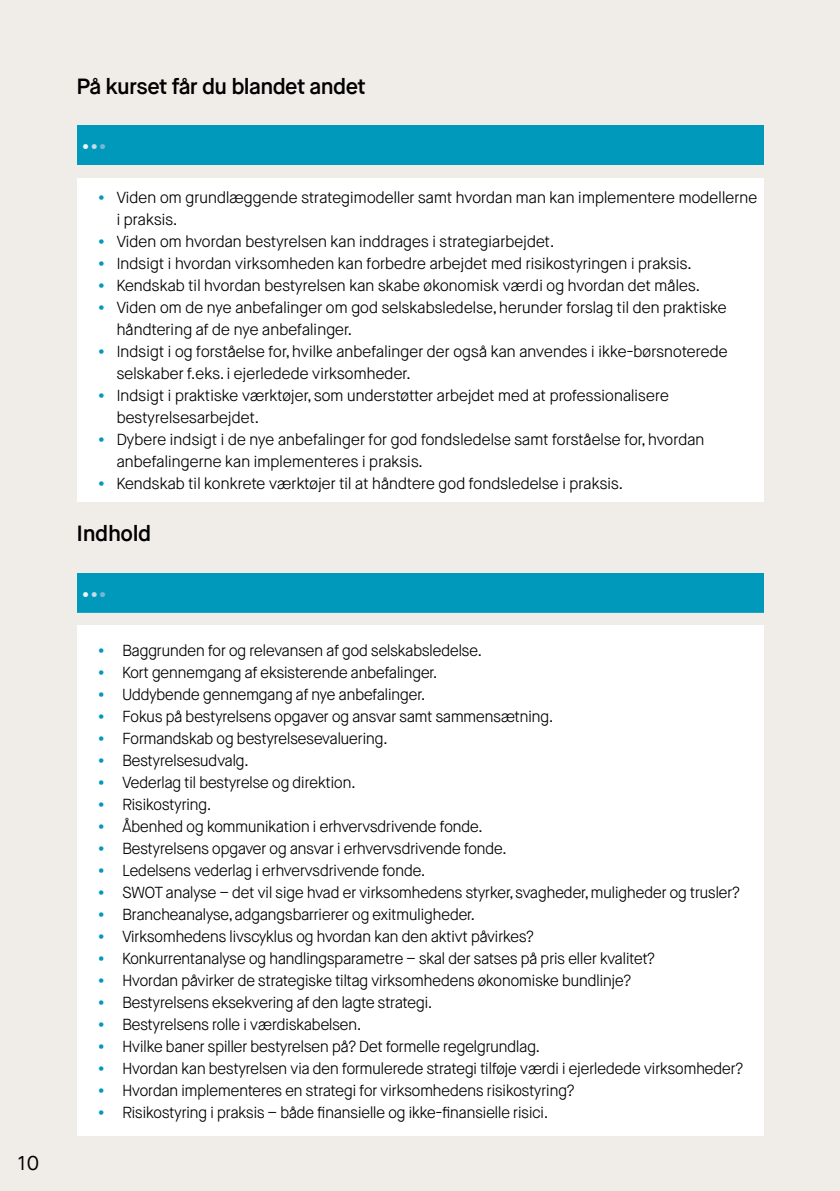
<style>
.page{position:relative;width:840px;height:1191px;background:#fff}
.page>*{position:absolute;margin:0;border:0;box-sizing:border-box;transform-origin:0 0}
.t1{font:600 22px "Maison Neue";letter-spacing:-.03em;color:#000}
.t2{font:600 22px "Maison Neue";color:#eef5f9}
.t3{font:20px "Maison Neue";color:#000}
.t4{font:300 16px/22px "Maison Neue";letter-spacing:-.04em;color:#000}
.s1{color:#c3dae8}
.s2{color:#77b6d0}
.s3{font-family:"Futura PT";color:#0099bc}
</style>
<div class="page">
<div style="left:0;top:0;width:839px;height:1191px;background:#f0ece7"></div>
<div style="left:77px;top:126px;width:686px;height:39px;background:#0099bc"></div>
<div style="left:77px;top:178px;width:686px;height:323px;background:#fff"></div>
<div style="left:77px;top:573px;width:686px;height:40px;background:#0099bc"></div>
<div style="left:77px;top:625px;width:686px;height:510px;background:#fff"></div>
<p class="t3" style="left:18px;top:1150px;width:23px">10</p>
<h1 class="t1" style="left:77px;top:72px;width:290px">På kurset får du blandet andet</h1>
<h1 class="t2" style="left:82px;top:132px;width:25px">•<span class="s1">•</span><span class="s2">•</span></h1>
<p class="t4" style="left:116px;top:186px;width:642px;text-indent:-23px"><span class="s3">•</span> Viden om grundlæggende strategimodeller samt hvordan man kan implementere modellerne i praksis.</p>
<p class="t4" style="left:94px;top:230px;width:462px"><span class="s3">•</span> Viden om hvordan bestyrelsen kan inddrages i strategiarbejdet.</p>
<p class="t4" style="left:94px;top:252px;width:599px"><span class="s3">•</span> Indsigt i hvordan virksomheden kan forbedre arbejdet med risikostyringen i praksis.</p>
<p class="t4" style="left:94px;top:274px;width:608px"><span class="s3">•</span> Kendskab til hvordan bestyrelsen kan skabe økonomisk værdi og hvordan det måles.</p>
<p class="t4" style="left:116px;top:296px;width:611px;text-indent:-23px"><span class="s3">•</span> Viden om de nye anbefalinger om god selskabsledelse, herunder forslag til den praktiske håndtering af de nye anbefalinger.</p>
<p class="t4" style="left:116px;top:340px;width:612px;text-indent:-23px"><span class="s3">•</span> Indsigt i og forståelse for, hvilke anbefalinger der også kan anvendes i ikke-børsnoterede selskaber f.eks. i ejerledede virksomheder.</p>
<p class="t4" style="left:116px;top:384px;width:554px;text-indent:-23px"><span class="s3">•</span> Indsigt i praktiske værktøjer, som understøtter arbejdet med at professionalisere bestyrelsesarbejdet.</p>
<p class="t4" style="left:116px;top:428px;width:589px;text-indent:-23px"><span class="s3">•</span> Dybere indsigt i de nye anbefalinger for god fondsledelse samt forståelse for, hvordan anbefalingerne kan implementeres i praksis.</p>
<p class="t4" style="left:94px;top:472px;width:531px"><span class="s3">•</span> Kendskab til konkrete værktøjer til at håndtere god fondsledelse i praksis.</p>
<h1 class="t1" style="left:77px;top:519px;width:76px">Indhold</h1>
<h1 class="t2" style="left:82px;top:580px;width:25px">•<span class="s1">•</span><span class="s2">•</span></h1>
<p class="t4" style="left:94px;top:639px;width:390px"><span class="s3">•</span> Baggrunden for og relevansen af god selskabsledelse.</p>
<p class="t4" style="left:94px;top:661px;width:345px"><span class="s3">•</span> Kort gennemgang af eksisterende anbefalinger.</p>
<p class="t4" style="left:94px;top:683px;width:333px"><span class="s3">•</span> Uddybende gennemgang af nye anbefalinger.</p>
<p class="t4" style="left:94px;top:705px;width:461px"><span class="s3">•</span> Fokus på bestyrelsens opgaver og ansvar samt sammensætning.</p>
<p class="t4" style="left:94px;top:727px;width:295px"><span class="s3">•</span> Formandskab og bestyrelsesevaluering.</p>
<p class="t4" style="left:94px;top:749px;width:157px"><span class="s3">•</span> Bestyrelsesudvalg.</p>
<p class="t4" style="left:94px;top:771px;width:263px"><span class="s3">•</span> Vederlag til bestyrelse og direktion.</p>
<p class="t4" style="left:94px;top:793px;width:119px"><span class="s3">•</span> Risikostyring.</p>
<p class="t4" style="left:94px;top:815px;width:390px"><span class="s3">•</span> Åbenhed og kommunikation i erhvervsdrivende fonde.</p>
<p class="t4" style="left:94px;top:837px;width:414px"><span class="s3">•</span> Bestyrelsens opgaver og ansvar i erhvervsdrivende fonde.</p>
<p class="t4" style="left:94px;top:859px;width:333px"><span class="s3">•</span> Ledelsens vederlag i erhvervsdrivende fonde.</p>
<p class="t4" style="left:94px;top:881px;width:647px"><span class="s3">•</span> SWOT analyse – det vil sige hvad er virksomhedens styrker, svagheder, muligheder og trusler?</p>
<p class="t4" style="left:94px;top:903px;width:383px"><span class="s3">•</span> Brancheanalyse, adgangsbarrierer og exitmuligheder.</p>
<p class="t4" style="left:94px;top:925px;width:442px"><span class="s3">•</span> Virksomhedens livscyklus og hvordan kan den aktivt påvirkes?</p>
<p class="t4" style="left:94px;top:947px;width:562px"><span class="s3">•</span> Konkurrentanalyse og handlingsparametre – skal der satses på pris eller kvalitet?</p>
<p class="t4" style="left:94px;top:969px;width:539px"><span class="s3">•</span> Hvordan påvirker de strategiske tiltag virksomhedens økonomiske bundlinje?</p>
<p class="t4" style="left:94px;top:991px;width:340px"><span class="s3">•</span> Bestyrelsens eksekvering af den lagte strategi.</p>
<p class="t4" style="left:94px;top:1013px;width:269px"><span class="s3">•</span> Bestyrelsens rolle i værdiskabelsen.</p>
<p class="t4" style="left:94px;top:1035px;width:448px"><span class="s3">•</span> Hvilke baner spiller bestyrelsen på? Det formelle regelgrundlag.</p>
<p class="t4" style="left:94px;top:1057px;width:650px"><span class="s3">•</span> Hvordan kan bestyrelsen via den formulerede strategi tilføje værdi i ejerledede virksomheder?</p>
<p class="t4" style="left:94px;top:1079px;width:482px"><span class="s3">•</span> Hvordan implementeres en strategi for virksomhedens risikostyring?</p>
<p class="t4" style="left:94px;top:1101px;width:456px"><span class="s3">•</span> Risikostyring i praksis – både finansielle og ikke-finansielle risici.</p>
</div>
